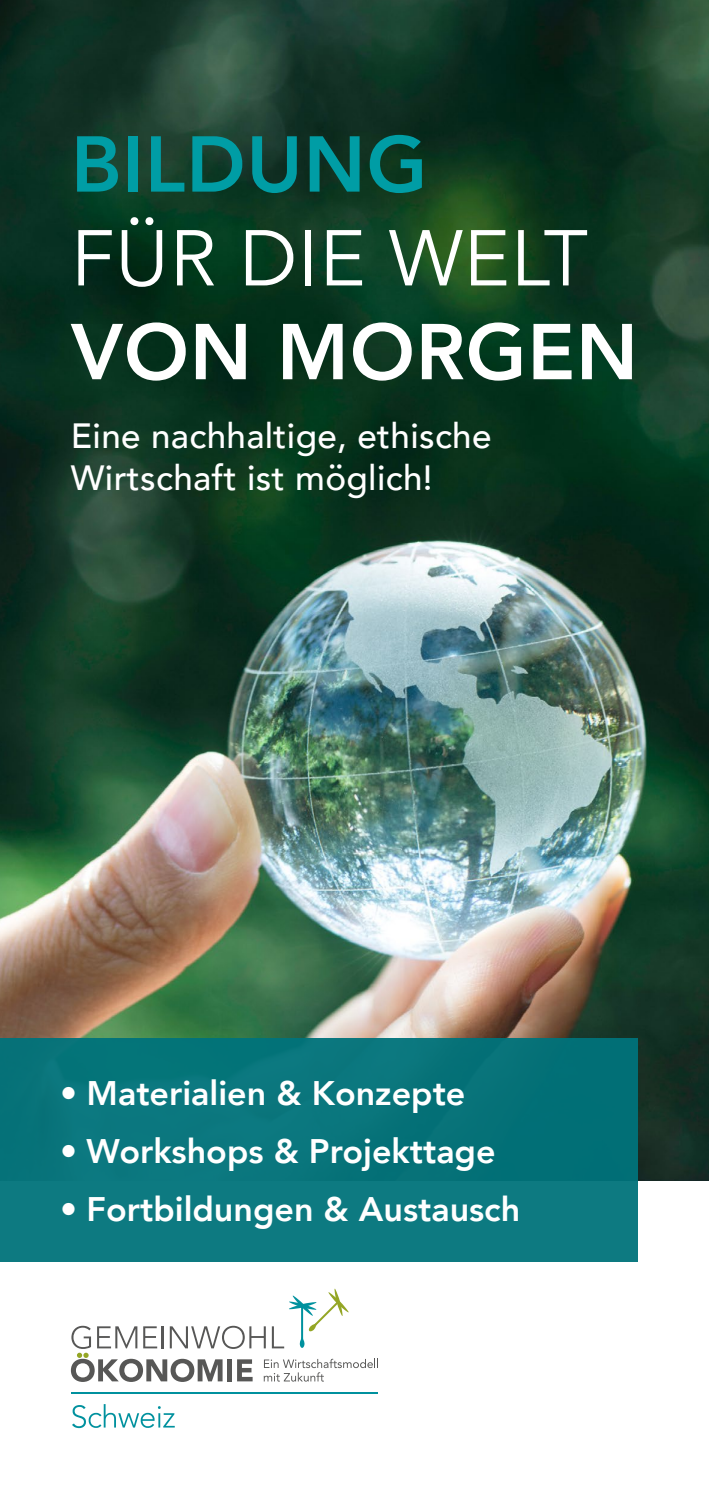
<style>
.page{position:relative;width:709px;height:1489px;background:#fff}
.page>*{position:absolute;margin:0;border:0;box-sizing:border-box;transform-origin:0 0}
.t1{font:78.25px "Avenir";letter-spacing:.01em;color:#fff}
.t2{font:800 78.25px "Avenir";letter-spacing:.01em;color:#fff}
.t3{font:800 78.25px "Avenir";letter-spacing:.01em;color:#009da5}
.t4{font:500 35px/42px "Avenir";letter-spacing:.01em;color:#fff}
.t5{font:800 34px "Avenir";color:#fff}
.s1{font-weight:400}
</style>
<div class="page">
<img style="left:0;top:0;width:709px;height:1180px">
<div style="left:0;top:1038px;width:638px;height:223px;background:#0b777f"></div>
<svg style="left:71px;top:1288px;width:307px;height:93px"></svg>
<hr style="left:71px;top:1392px;width:307px;height:2px;background:#00919e">
<svg style="left:72px;top:1404px;width:103px;height:23px"></svg>
<hr style="left:708px;top:570px;width:1px;height:177px;background:#00828b">
<hr style="left:708px;top:582px;width:1px;height:165px;background:#04271a">
<h1 class="t3" style="left:71px;top:103px;width:358px">BILDUNG</h1>
<h1 class="t1" style="left:71px;top:212px;width:519px">FÜR DIE WELT</h1>
<h1 class="t2" style="left:71px;top:291px;width:568px">VON MORGEN</h1>
<p class="t4" style="left:71px;top:412px;width:422px">Eine nachhaltige, ethische<br>Wirtschaft ist möglich!</p>
<p class="t5" style="left:60px;top:1066px;width:407px"><span class="s1">•</span> Materialien &amp; Konzepte</p>
<p class="t5" style="left:60px;top:1124px;width:437px"><span class="s1">•</span> Workshops &amp; Projekttage</p>
<p class="t5" style="left:60px;top:1182px;width:461px"><span class="s1">•</span> Fortbildungen &amp; Austausch</p>
</div>
